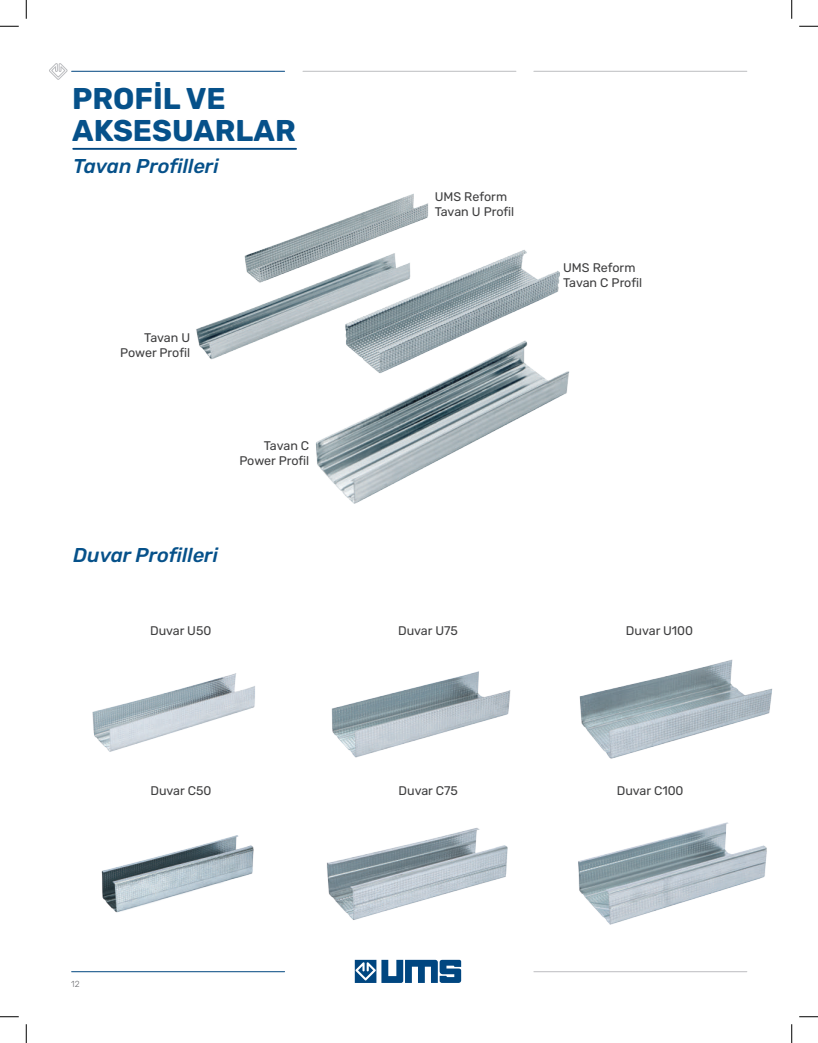
<style>
.page{position:relative;width:818px;height:1043px;background:#fff}
.page>*{position:absolute;margin:0;border:0;box-sizing:border-box;transform-origin:0 0}
.t1{font:700 30px/32.5px "Rubik";color:#06518a}
.t2{font:italic 500 20px "Rubik";color:#06518a}
.t3{font:12.5px/15px "Rubik";color:#3e3e3f}
.t4{font:300 8.75px "Rubik";color:#6c6d70}
</style>
<div class="page">
<hr style="left:72px;top:971px;width:212px;height:1px;background:#004680">
<hr style="left:534px;top:971px;width:212px;height:1px;background:#bcbdc0">
<svg style="left:355px;top:959px;width:106px;height:24px"></svg>
<img style="left:49px;top:63px;width:697px;height:441px">
<hr style="left:73px;top:148px;width:223px;height:2px;background:#004680">
<img style="left:331px;top:671px;width:180px;height:87px">
<img style="left:92px;top:673px;width:163px;height:79px">
<img style="left:579px;top:659px;width:194px;height:100px">
<img style="left:101px;top:835px;width:153px;height:77px">
<img style="left:327px;top:828px;width:181px;height:92px">
<img style="left:578px;top:822px;width:189px;height:103px">
<svg style="left:0;top:25px;width:19px;height:2px"></svg>
<svg style="left:799px;top:25px;width:19px;height:2px"></svg>
<svg style="left:0;top:1016px;width:19px;height:1px"></svg>
<svg style="left:799px;top:1016px;width:19px;height:1px"></svg>
<svg style="left:25px;top:0;width:2px;height:19px"></svg>
<svg style="left:25px;top:1024px;width:2px;height:18px"></svg>
<svg style="left:791px;top:0;width:1px;height:19px"></svg>
<svg style="left:791px;top:1024px;width:1px;height:18px"></svg>
<h1 class="t1" style="left:72px;top:83px;width:225px">PROFİL VE<br>AKSESUARLAR</h1>
<h2 class="t2" style="left:73px;top:155px;width:147px">Tavan Profilleri</h2>
<p class="t3" style="left:120px;top:330px;width:71px;text-align:right">Tavan U<br>Power Profil</p>
<p class="t3" style="left:239px;top:439px;width:71px;text-align:right">Tavan C<br>Power Profil</p>
<h2 class="t2" style="left:73px;top:544px;width:146px">Duvar Profilleri</h2>
<p class="t3" style="left:435px;top:189px;width:81px">UMS Reform<br>Tavan U Profil</p>
<p class="t3" style="left:563px;top:260px;width:81px">UMS Reform<br>Tavan C Profil</p>
<p class="t3" style="left:150px;top:623px;width:63px">Duvar U50</p>
<p class="t3" style="left:626px;top:623px;width:69px">Duvar U100</p>
<p class="t3" style="left:398px;top:623px;width:61px">Duvar U75</p>
<p class="t3" style="left:150px;top:783px;width:62px">Duvar C50</p>
<p class="t3" style="left:398px;top:783px;width:61px">Duvar C75</p>
<p class="t3" style="left:616px;top:783px;width:68px">Duvar C100</p>
<p class="t4" style="left:71px;top:979px;width:10px">12</p>
</div>
